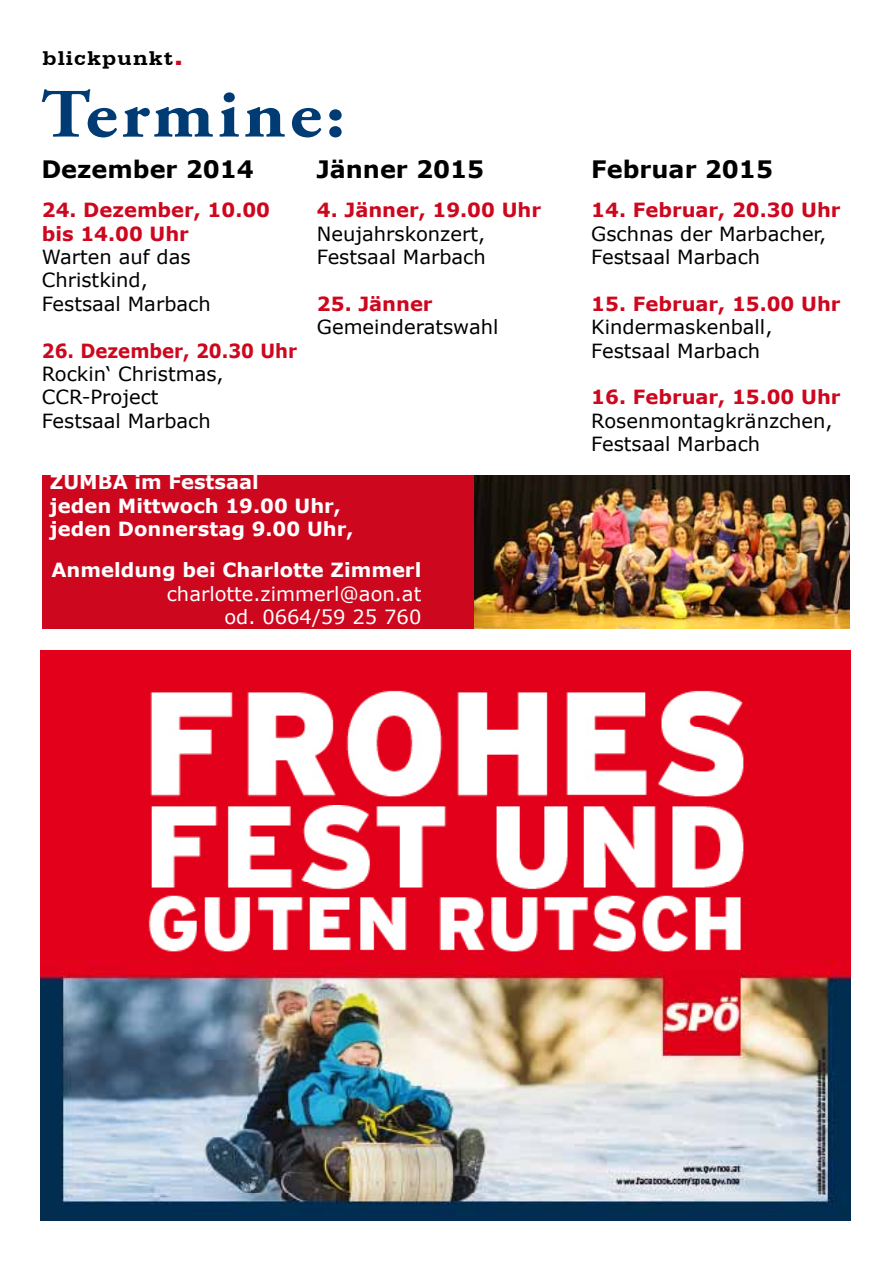
<style>
.page{position:relative;width:893px;height:1263px;background:#fff}
.page>*{position:absolute;margin:0;border:0;box-sizing:border-box;transform-origin:0 0}
.t1{font:700 69px "Adobe Garamond Pro";letter-spacing:.05em;color:#003c73;scale:1.11 1}
.t2{font:700 24px "Verdana";color:#000}
.t3{font:700 21px "Serifa BT";letter-spacing:.05em;color:#000;scale:1.11 1}
.t4{font:19.5px/23.4px "Verdana";color:#000}
.t5{font:700 19.5px/23.4px "Verdana";color:#cd071e}
.t6{font:700 19.5px/23.4px "Verdana";color:#fff}
.t7{font:19.5px/23.4px "Verdana";color:#fff;text-align:right}
.t8{font:700 19.5px "Verdana";color:#cd071e;scale:.93 1}
.s1{font-size:30px;color:#cd071e}
</style>
<div class="page">
<div style="left:43px;top:475px;width:436px;height:154px;background:#cd071e"></div>
<img style="left:474px;top:475px;width:375px;height:154px">
<img style="left:40px;top:650px;width:810px;height:570px">
<p class="t3" style="left:43px;top:45px;width:128px">blickpunkt<span class="s1">.</span></p>
<h1 class="t1" style="left:41px;top:74px;width:276px">Termine:</h1>
<p class="t2" style="left:316px;top:152px;width:169px">Jänner 2015</p>
<p class="t5" style="left:317px;top:198px;width:226px">4. Jänner, 19.00 Uhr</p>
<p class="t4" style="left:317px;top:222px;width:170px">Neujahrskonzert,<br>Festsaal Marbach</p>
<p class="t5" style="left:317px;top:292px;width:117px">25. Jänner</p>
<p class="t4" style="left:317px;top:315px;width:183px">Gemeinderatswahl</p>
<p class="t2" style="left:41px;top:152px;width:214px">Dezember 2014</p>
<p class="t5" style="left:42px;top:198px;width:230px">24. Dezember, 10.00 bis 14.00 Uhr</p>
<p class="t4" style="left:42px;top:245px;width:170px">Warten auf das<br>Christkind,<br>Festsaal Marbach</p>
<p class="t8" style="left:42px;top:337px;width:276px">26. Dezember, 20.30 Uhr</p>
<p class="t4" style="left:42px;top:362px;width:183px">Rockin‘ Christmas,<br>CCR-Project<br>Festsaal Marbach</p>
<p class="t6" style="left:50px;top:470px;width:305px">ZUMBA im Festsaal<br>jeden Mittwoch 19.00 Uhr, jeden Donnerstag 9.00 Uhr,</p>
<p class="t6" style="left:52px;top:558px;width:371px">Anmeldung bei Charlotte Zimmerl</p>
<p class="t7" style="left:167px;top:582px;width:256px">charlotte.zimmerl@aon.at od. 0664/59 25 760</p>
<p class="t2" style="left:591px;top:152px;width:183px">Februar 2015</p>
<p class="t5" style="left:591px;top:198px;width:251px">14. Februar, 20.30 Uhr</p>
<p class="t4" style="left:591px;top:222px;width:236px">Gschnas der Marbacher,<br>Festsaal Marbach</p>
<p class="t5" style="left:591px;top:292px;width:251px">15. Februar, 15.00 Uhr</p>
<p class="t4" style="left:591px;top:315px;width:183px">Kindermaskenball,<br>Festsaal Marbach</p>
<p class="t5" style="left:591px;top:385px;width:251px">16. Februar, 15.00 Uhr</p>
<p class="t4" style="left:591px;top:409px;width:243px">Rosenmontagkränzchen,<br>Festsaal Marbach</p>
</div>
